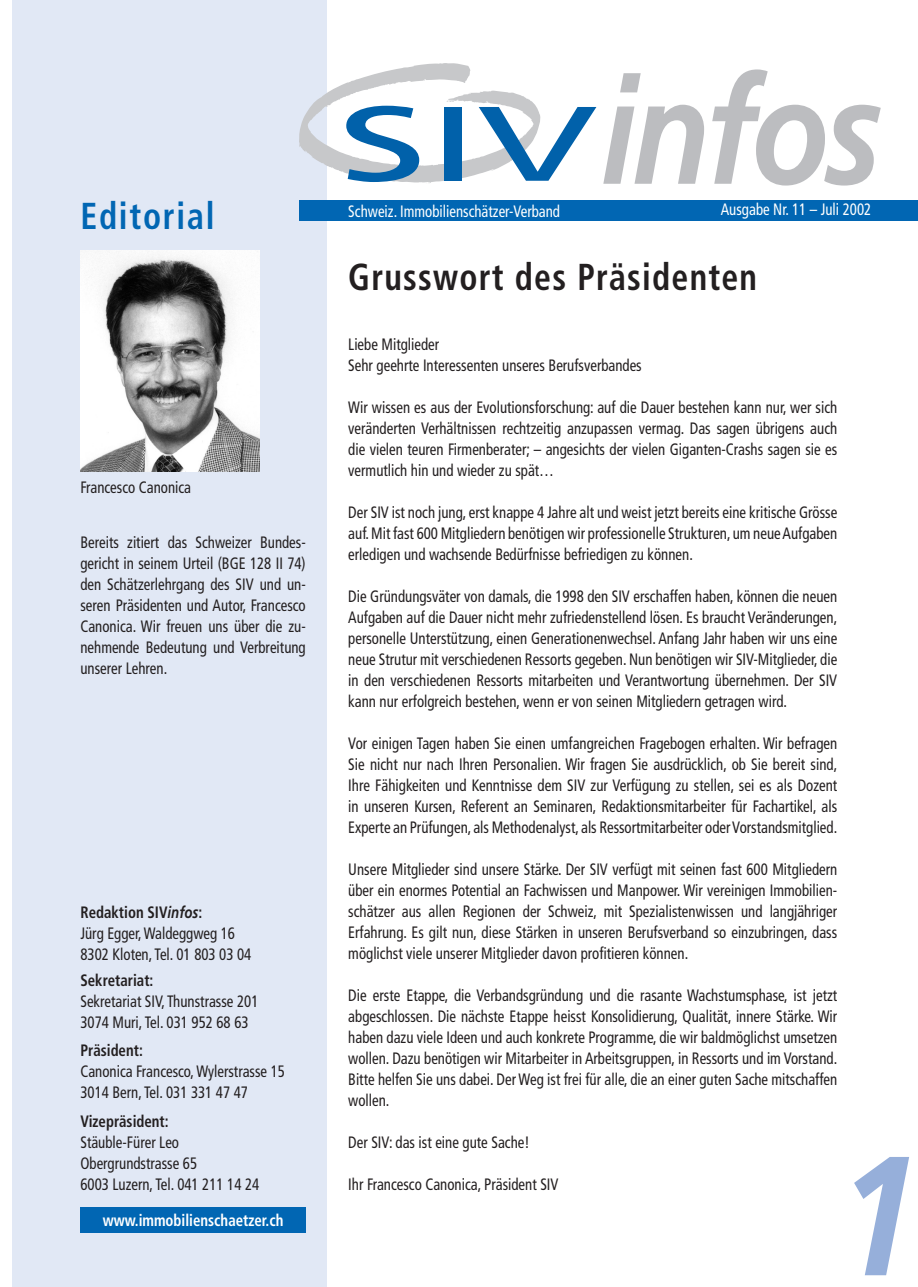
<style>
.page{position:relative;width:918px;height:1287px;background:#fff}
.page>*{position:absolute;margin:0;border:0;box-sizing:border-box;transform-origin:0 0}
.t1{font:italic 700 169.5px "Frutiger";color:#96afda;scale:.9 1}
.t2{font:italic 700 150px "Frutiger";letter-spacing:-.035em;color:#bcbdc0;scale:.85 1}
.t3{font:700 condensed 37.5px "Frutiger";letter-spacing:.035em;color:#231f20;scale:.9 1}
.t4{font:700 condensed 37.5px "Frutiger";letter-spacing:.05em;color:#0166b3;scale:.9 1}
.t5{font:condensed 16.5px/21px "Frutiger";color:#231f20;text-align:justify;scale:.9 1}
.t6{font:condensed 16.5px "Frutiger";color:#fff;scale:.9 1}
.t7{font:700 condensed 16.5px "Frutiger";color:#231f20;scale:.9 1}
.t8{font:700 condensed 16.5px "Frutiger";color:#fff;scale:.9 1}
.s1{font-weight:700}
.s2{font-weight:700;font-style:italic;font-stretch:normal}
</style>
<div class="page">
<div style="left:12px;top:0;width:315px;height:1287px;background:#e1e8f5"></div>
<svg style="left:299px;top:63px;width:297px;height:120px"></svg>
<img style="left:80px;top:251px;width:179px;height:221px">
<div style="left:299px;top:200px;width:618px;height:21px;background:#0166b3"></div>
<div style="left:80px;top:1207px;width:226px;height:25px;background:#0166b3"></div>
<h3 class="t4" style="left:80px;top:200px;width:150px">Editorial</h3>
<p class="t5" style="left:80px;top:478px;width:124px">Francesco Canonica</p>
<p class="t5" style="left:80px;top:533px;width:252px">Bereits zitiert das Schweizer Bundes&shy;gericht in seinem Urteil (BGE 128 II 74) den Schätzerlehrgang des SIV und un&shy;seren Präsidenten und Autor, Francesco Canonica. Wir freuen uns über die zu&shy;nehmende Bedeutung und Verbreitung unserer Lehren.</p>
<p class="t5" style="left:80px;top:903px;width:191px;text-align:left"><span class="s1">Redaktion SIV</span><span class="s2">infos</span><span class="s1">:<br></span>Jürg Egger, Waldeggweg 16<br>8302 Kloten, Tel. 01 803 03 04</p>
<p class="t7" style="left:80px;top:974px;width:83px">Sekretariat:</p>
<p class="t5" style="left:80px;top:992px;width:199px">Sekretariat SIV, Thunstrasse 201<br>3074 Muri, Tel. 031 952 68 63</p>
<p class="t7" style="left:80px;top:1044px;width:71px">Präsident:</p>
<p class="t5" style="left:80px;top:1062px;width:229px">Canonica Francesco, Wylerstrasse 15<br>3014 Bern, Tel. 031 331 47 47</p>
<p class="t7" style="left:80px;top:1115px;width:100px">Vizepräsident:</p>
<p class="t5" style="left:80px;top:1133px;width:200px;text-align:left">Stäuble-Fürer Leo<br>Obergrundstrasse 65<br>6003 Luzern, Tel. 041 211 14 24</p>
<p class="t8" style="left:103px;top:1213px;width:202px">www.immobilienschaetzer.ch</p>
<p class="t6" style="left:348px;top:205px;width:237px">Schweiz. Immobilienschätzer-Verband</p>
<h2 class="t2" style="left:601px;top:71px;width:331px">infos</h2>
<p class="t6" style="left:721px;top:203px;width:169px">Ausgabe Nr. 11 – Juli 2002</p>
<h3 class="t3" style="left:348px;top:262px;width:456px">Grusswort des Präsidenten</h3>
<p class="t5" style="left:348px;top:335px;width:328px">Liebe Mitglieder<br>Sehr geehrte Interessenten unseres Berufsverbandes</p>
<p class="t5" style="left:348px;top:398px;width:545px">Wir wissen es aus der Evolutionsforschung: auf die Dauer bestehen kann nur, wer sich veränderten Verhältnissen rechtzeitig anzupassen vermag. Das sagen übrigens auch die vielen teuren Firmenberater; – angesichts der vielen Giganten-Crashs sagen sie es vermutlich hin und wieder zu spät…</p>
<p class="t5" style="left:348px;top:503px;width:545px">Der SIV ist noch jung, erst knappe 4 Jahre alt und weist jetzt bereits eine kritische Grösse auf. Mit fast 600 Mitgliedern benötigen wir professionelle Strukturen, um neue Aufgaben erledigen und wachsende Bedürfnisse befriedigen zu können.</p>
<p class="t5" style="left:348px;top:587px;width:545px">Die Gründungsväter von damals, die 1998 den SIV erschaffen haben, können die neuen Aufgaben auf die Dauer nicht mehr zufriedenstellend lösen. Es braucht Veränderungen, personelle Unterstützung, einen Generationenwechsel. Anfang Jahr haben wir uns eine neue Strutur mit verschiedenen Ressorts gegeben. Nun benötigen wir SIV-Mitglieder, die in den verschiedenen Ressorts mitarbeiten und Verantwortung übernehmen. Der SIV kann nur erfolgreich bestehen, wenn er von seinen Mitgliedern getragen wird.</p>
<p class="t5" style="left:348px;top:734px;width:545px">Vor einigen Tagen haben Sie einen umfangreichen Fragebogen erhalten. Wir befragen Sie nicht nur nach Ihren Personalien. Wir fragen Sie ausdrücklich, ob Sie bereit sind, Ihre Fähigkeiten und Kenntnisse dem SIV zur Verfügung zu stellen, sei es als Dozent in unseren Kursen, Referent an Seminaren, Redaktionsmitarbeiter für Fachartikel, als Experte an Prüfungen, als Methodenalyst, als Ressortmitarbeiter oder Vorstandsmitglied.</p>
<p class="t5" style="left:348px;top:860px;width:545px">Unsere Mitglieder sind unsere Stärke. Der SIV verfügt mit seinen fast 600 Mitgliedern über ein enormes Potential an Fachwissen und Manpower. Wir vereinigen Immobilien&shy;schätzer aus allen Regionen der Schweiz, mit Spezialistenwissen und langjähriger Erfahrung. Es gilt nun, diese Stärken in unseren Berufsverband so einzubringen, dass möglichst viele unserer Mitglieder davon profitieren können.</p>
<p class="t5" style="left:348px;top:986px;width:545px">Die erste Etappe, die Verbandsgründung und die rasante Wachstumsphase, ist jetzt abgeschlossen. Die nächste Etappe heisst Konsolidierung, Qualität, innere Stärke. Wir haben dazu viele Ideen und auch konkrete Programme, die wir baldmöglichst umsetzen wollen. Dazu benötigen wir Mitarbeiter in Arbeitsgruppen, in Ressorts und im Vorstand.<br>Bitte helfen Sie uns dabei. Der Weg ist frei für alle, die an einer guten Sache mitschaffen wollen.</p>
<p class="t5" style="left:348px;top:1133px;width:203px">Der SIV: das ist eine gute Sache!</p>
<p class="t5" style="left:348px;top:1175px;width:235px">Ihr Francesco Canonica, Präsident SIV</p>
<h1 class="t1" style="left:835px;top:1148px;width:96px">1</h1>
</div>
